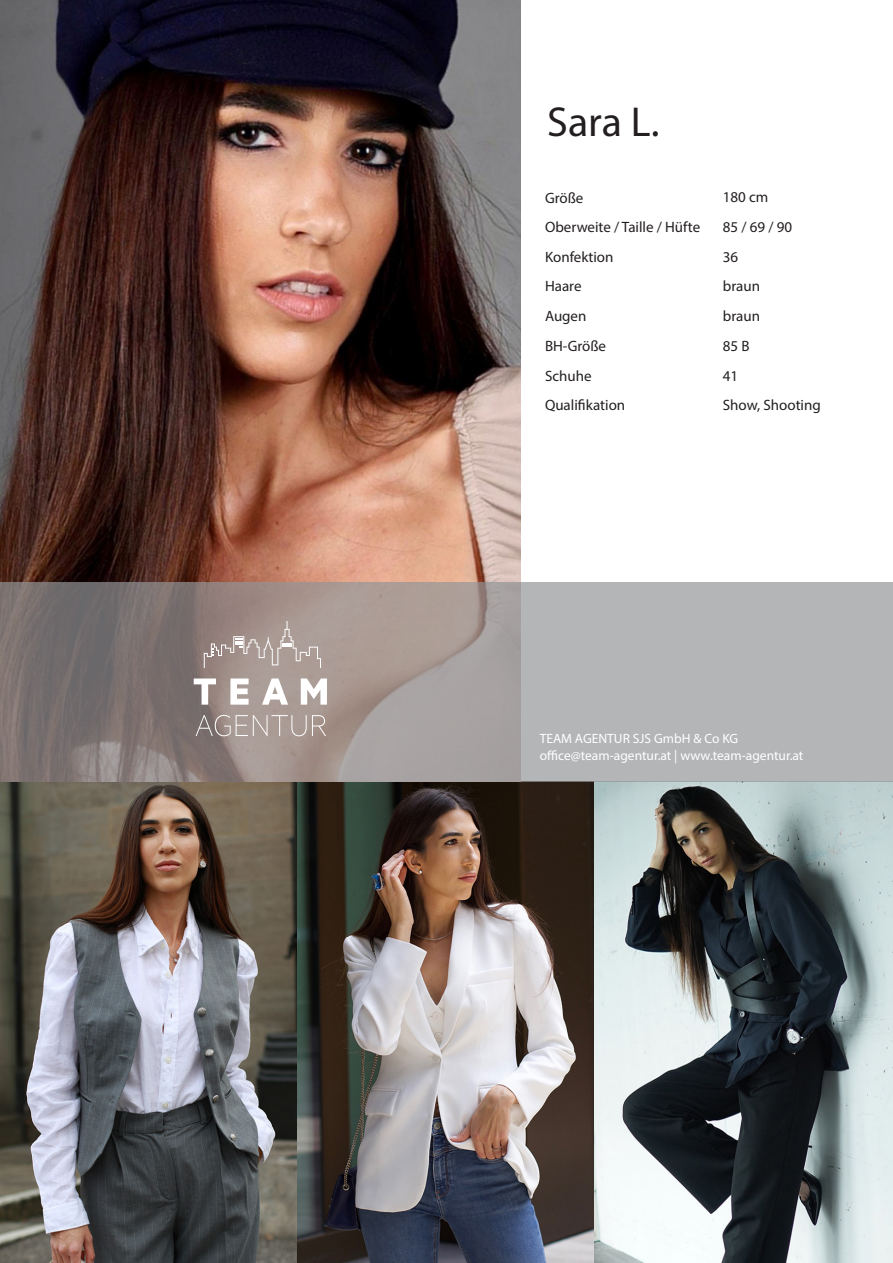
<style>
.page{position:relative;width:893px;height:1263px;background:#fff}
.page>*{position:absolute;margin:0;border:0;box-sizing:border-box;transform-origin:0 0}
.Name{font:42px "Myriad Pro";color:#231f20}
.Kategorien{font:15px "Myriad Pro";color:#231f20}
.Text{font:15px "Myriad Pro";color:#231f20}
.t1{font:13.5px/16.5px "Myriad Pro";color:#fff}
</style>
<div class="page">
<img style="left:0;top:782px;width:893px;height:481px">
<img style="left:0;top:0;width:521px;height:582px">
<svg style="left:0;top:582px;width:893px;height:200px;background:#a19c9b"></svg>
<svg style="left:194px;top:678px;width:22px;height:27px"></svg>
<svg style="left:230px;top:678px;width:19px;height:27px"></svg>
<svg style="left:262px;top:678px;width:26px;height:27px"></svg>
<svg style="left:301px;top:678px;width:26px;height:27px"></svg>
<svg style="left:196px;top:715px;width:130px;height:21px;background:#aca09b"></svg>
<svg style="left:204px;top:621px;width:117px;height:47px;background:#ab9c97"></svg>
<p class="Name" style="left:547px;top:96px;width:114px">Sara L.</p>
<p class="Kategorien" style="left:545px;top:189px;width:40px">Größe</p>
<p class="Text" style="left:723px;top:188px;width:47px">180 cm</p>
<p class="Kategorien" style="left:545px;top:218px;width:157px">Oberweite / Taille / Hüfte</p>
<p class="Text" style="left:723px;top:218px;width:71px">85 / 69 / 90</p>
<p class="Kategorien" style="left:545px;top:247px;width:70px">Konfektion</p>
<p class="Text" style="left:723px;top:247px;width:17px">36</p>
<p class="Kategorien" style="left:545px;top:277px;width:38px">Haare</p>
<p class="Text" style="left:723px;top:277px;width:39px">braun</p>
<p class="Kategorien" style="left:545px;top:307px;width:43px">Augen</p>
<p class="Text" style="left:723px;top:307px;width:39px">braun</p>
<p class="Kategorien" style="left:545px;top:337px;width:63px">BH-Größe</p>
<p class="Text" style="left:723px;top:337px;width:28px">85 B</p>
<p class="Kategorien" style="left:545px;top:366px;width:48px">Schuhe</p>
<p class="Text" style="left:723px;top:366px;width:17px">41</p>
<p class="Kategorien" style="left:545px;top:396px;width:82px">Qualifikation</p>
<p class="Text" style="left:723px;top:396px;width:99px">Show, Shooting</p>
<p class="t1" style="left:540px;top:730px;width:265px">TEAM AGENTUR SJS GmbH &amp; Co KG office@team-agentur.at | www.team-agentur.at</p>
</div>
